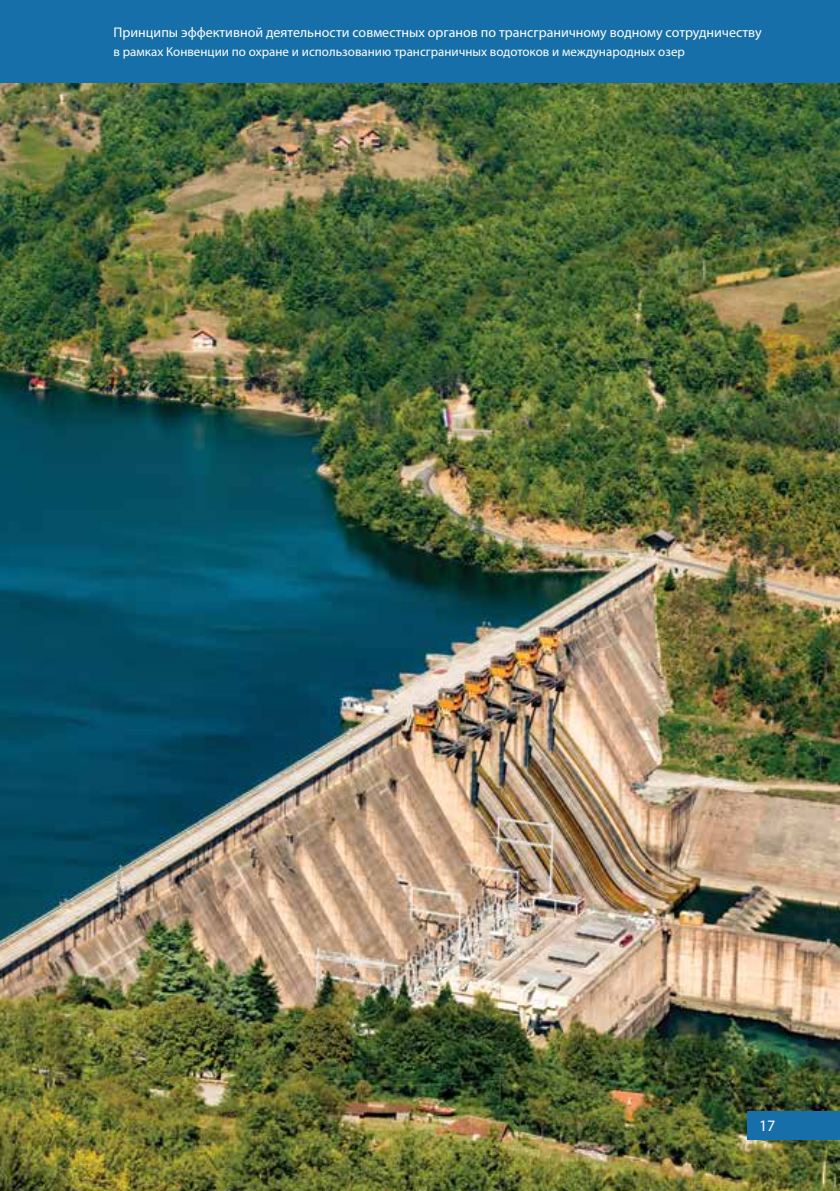
<style>
.page{position:relative;width:840px;height:1191px;background:#fff}
.page>*{position:absolute;margin:0;border:0;box-sizing:border-box;transform-origin:0 0}
.t1{font:16px "Myriad Pro";color:#fff}
.t2{font:14px "Myriad Pro";color:#fff}
.t3{font:13px "Myriad Pro";color:#fff}
</style>
<div class="page">
<div style="left:0;top:0;width:839px;height:84px;background:#166fa8"></div>
<img style="left:0;top:84px;width:839px;height:1107px">
<div style="left:747px;top:1111px;width:92px;height:29px;background:#166fa8"></div>
<p class="t2" style="left:113px;top:24px;width:649px">Принципы эффективной деятельности совместных органов по трансграничному водному сотрудничеству</p>
<p class="t3" style="left:113px;top:43px;width:572px">в рамках Конвенции по охране и использованию трансграничных водотоков и международных озер</p>
<p class="t1" style="left:758px;top:1115px;width:18px">17</p>
</div>
